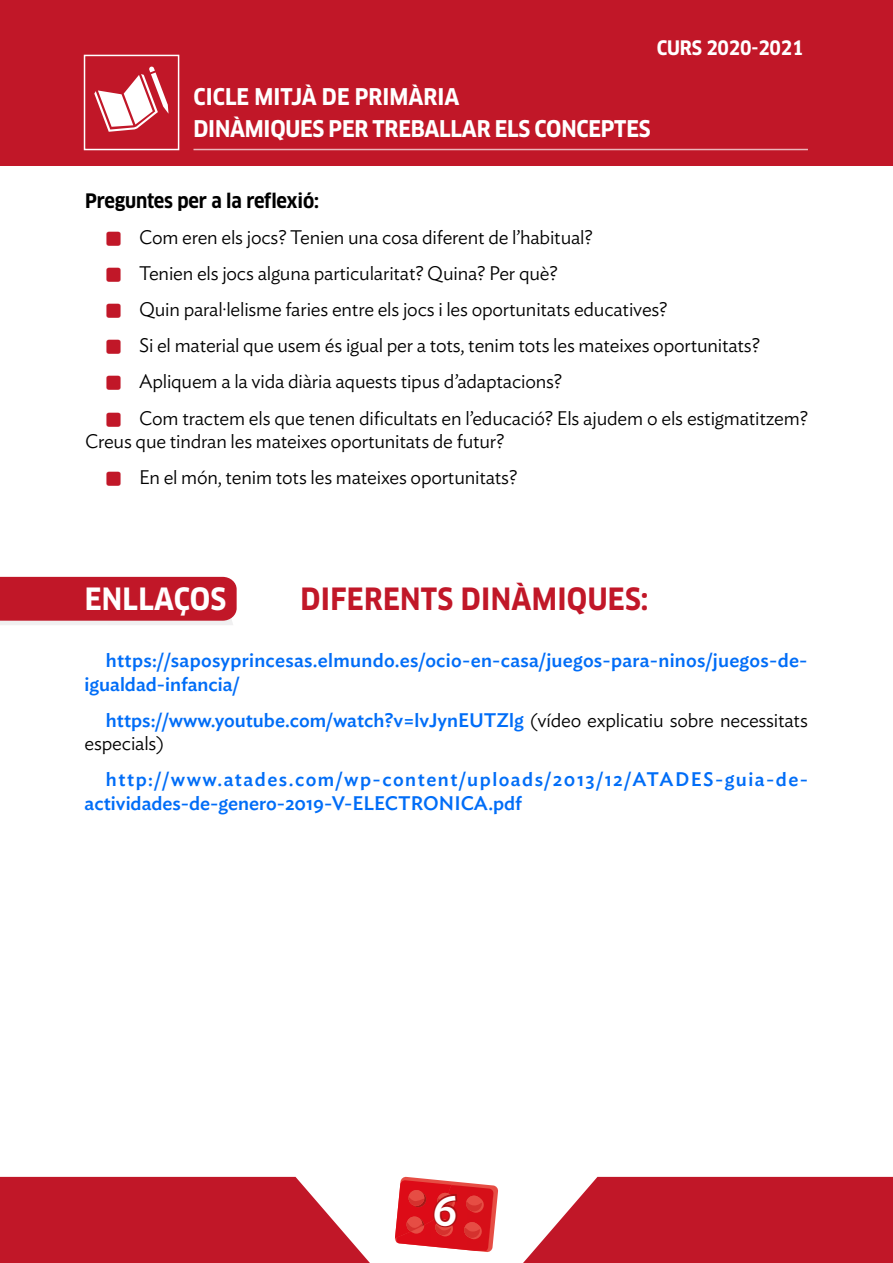
<style>
.page{position:relative;width:893px;height:1263px;background:#fff}
.page>*{position:absolute;margin:0;border:0;box-sizing:border-box;transform-origin:0 0}
.t1{font:700 30px "Clan Pro Narr";letter-spacing:.01em;color:#c11728}
.t2{font:700 30px "Clan Pro Narr";letter-spacing:.01em;color:#fff}
.t3{font:700 22.5px "Clan Pro Narr";letter-spacing:-.01em;color:#fff}
.t4{font:300 19.5px/36.2px "Ideal Sans";letter-spacing:-.01em;color:#000}
.t5{font:500 19.5px/23.4px "Ideal Sans";letter-spacing:.015em;color:#006df7}
.t6{font:500 19.5px/23.4px "Ideal Sans";letter-spacing:.07em;color:#006df7}
.t7{font:700 19.5px "Clan Pro Narr";letter-spacing:-.01em;color:#000}
.t8{font:700 19.5px "Clan Pro Narr";letter-spacing:-.01em;color:#fff}
.s1{font-weight:300;color:#000}
</style>
<div class="page">
<div style="left:1px;top:0;width:892px;height:166px;background:#c11728"></div>
<svg style="left:0;top:1177px;width:370px;height:86px;background:#c72e3d"></svg>
<svg style="left:523px;top:1177px;width:370px;height:86px;background:#c72e3d"></svg>
<svg style="left:94px;top:66px;width:75px;height:66px"></svg>
<div style="left:84px;top:55px;width:95px;height:95px;border:2px solid #fff"></div>
<hr style="left:193px;top:149px;width:615px;height:1px;background:#fff">
<svg style="left:0;top:577px;width:237px;height:48px;background:#c52c3b"></svg>
<svg style="left:395px;top:1176px;width:103px;height:76px;background:#e14347"></svg>
<p class="t3" style="left:194px;top:83px;width:267px">CICLE MITJÀ DE PRIMÀRIA</p>
<p class="t8" style="left:657px;top:36px;width:148px">CURS 2020-2021</p>
<p class="t3" style="left:193px;top:116px;width:459px">DINÀMIQUES PER TREBALLAR ELS CONCEPTES</p>
<p class="t7" style="left:85px;top:189px;width:235px">Preguntes per a la reflexió:</p>
<p class="t4" style="left:139px;top:217px;width:670px">Com eren els jocs? Tenien una cosa diferent de l’habitual?<br>Tenien els jocs alguna particularitat? Quina? Per què?<br>Quin paral·lelisme faries entre els jocs i les oportunitats educatives?<br>Si el material que usem és igual per a tots, tenim tots les mateixes oportunitats?<br>Apliquem a la vida diària aquests tipus d’adaptacions?<br>Com tractem els que tenen dificultats en l’educació? Els ajudem o els estigmatitzem?</p>
<p class="t4" style="left:139px;top:421px;width:380px;text-indent:-54px">Creus que tindran les mateixes oportunitats de futur?<br>En el món, tenim tots les mateixes oportunitats?</p>
<h1 class="t2" style="left:85px;top:581px;width:143px">ENLLAÇOS</h1>
<h1 class="t1" style="left:301px;top:581px;width:349px">DIFERENTS DINÀMIQUES:</h1>
<p class="t5" style="left:85px;top:647px;width:724px;text-indent:21px">https://saposyprincesas.elmundo.es/ocio-en-casa/juegos-para-ninos/juegos-de&shy;igualdad-infancia/</p>
<p class="t5" style="left:85px;top:707px;width:725px;text-indent:21px">https://www.youtube.com/watch?v=lvJynEUTZlg <span class="s1">(vídeo explicatiu sobre necessitats especials)</span></p>
<p class="t6" style="left:85px;top:766px;width:725px;text-indent:21px">http://www.atades.com/wp-content/uploads/2013/12/ATADES-guia-de&shy;actividades-de-genero-2019-V-ELECTRONICA.pdf</p>
</div>
